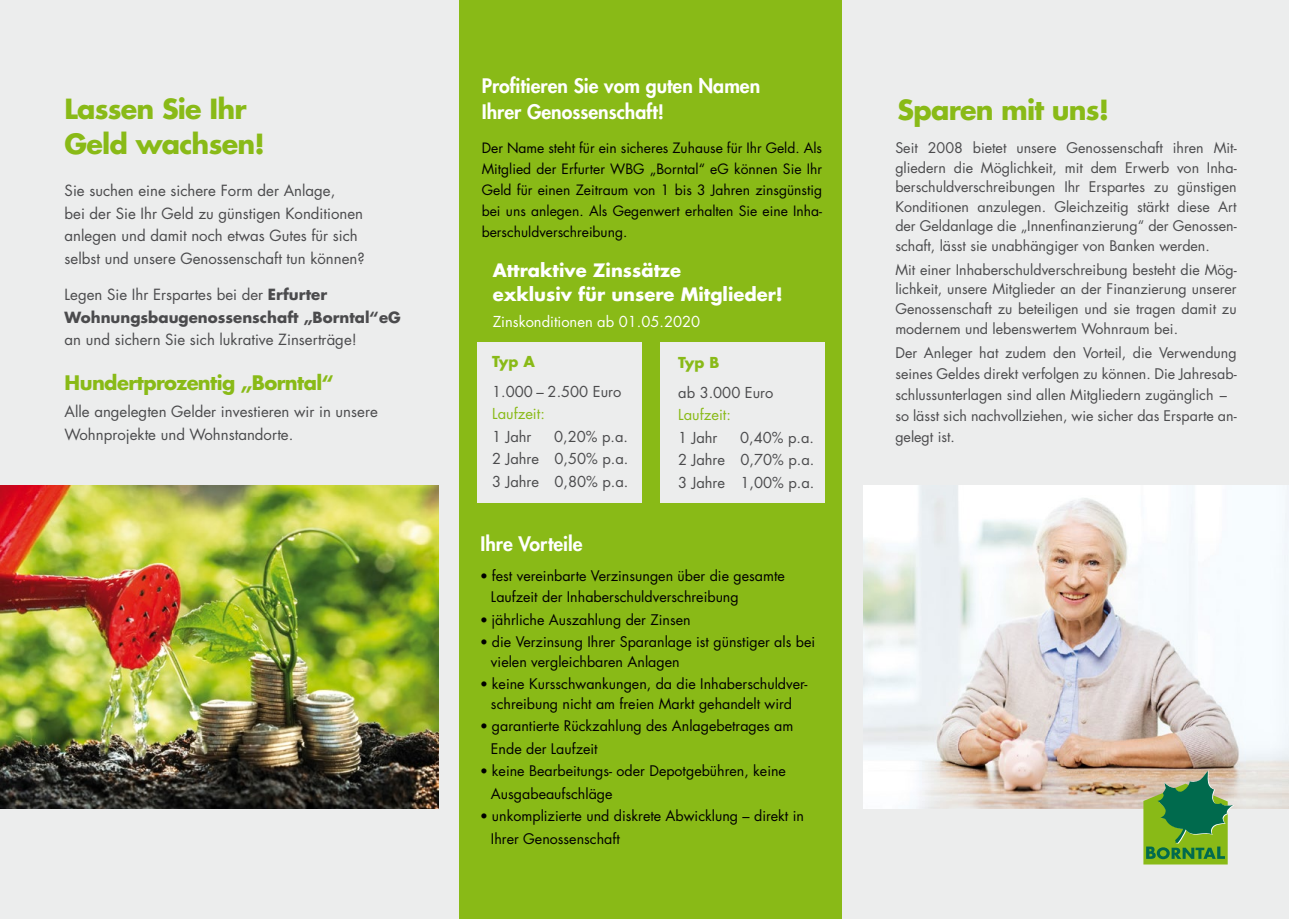
<style>
.page{position:relative;width:1289px;height:919px;background:#fff}
.page>*{position:absolute;margin:0;border:0;box-sizing:border-box;transform-origin:0 0}
.t1{font:700 27px/34.5px "Futura Std";letter-spacing:-.03em;color:#89ba17}
.t2{font:800 19.5px/25.5px "Futura Std";color:#fff}
.t3{font:700 19.5px "Futura Std";letter-spacing:-.03em;color:#89ba17}
.t4{font:700 18px/24px "Futura";color:#fff}
.t5{font:15px/22.5px "Futura Std";color:#4b4b4d}
.t6{font:15px/22.5px "Futura";color:#4b4b4d}
.t7{font:700 15px "Futura Std";color:#4b4b4d}
.t8{font:14.7px/22.5px "Futura";color:#4b4b4d;text-align:justify}
.t9{font:14.7px "Futura";color:#fff}
.t10{font:14.7px "Futura";color:#89ba17}
.t11{font:700 14.7px "Futura";letter-spacing:-.04em;color:#89ba17}
.t12{font:14.25px/19.5px "Futura Std";color:#4b4b4d;text-align:justify}
.t13{font:14.25px/22.5px "Futura Std";color:#000}
.t14{font:13.8px/21px "Futura Std";color:#000;text-align:justify}
.s1{font-family:"Futura Std"}
.s2{font-family:"Futura Std";font-weight:700}
.s3{font-family:"Helvetica Neue";font-weight:100}
</style>
<div class="page">
<div style="left:0;top:0;width:1288px;height:918px;background:#eceded"></div>
<div style="left:459px;top:0;width:383px;height:918px;background:#89ba17"></div>
<div style="left:477px;top:342px;width:165px;height:161px;background:#eceded"></div>
<div style="left:660px;top:342px;width:165px;height:161px;background:#eceded"></div>
<img style="left:863px;top:485px;width:425px;height:323px">
<svg style="left:1143px;top:770px;width:91px;height:94px"></svg>
<img style="left:0;top:485px;width:438px;height:323px">
<h2 class="t2" style="left:482px;top:73px;width:280px">Profitieren Sie vom guten Namen<br>Ihrer Genossenschaft!</h2>
<p class="t14" style="left:482px;top:138px;width:342px">Der Name steht für ein sicheres Zuhause für Ihr Geld. Als Mitglied der Erfurter WBG „Borntal“ eG können Sie Ihr Geld für einen Zeitraum von 1 bis 3 Jahren zinsgünstig bei uns anlegen. Als Gegenwert erhalten Sie eine Inha&shy;berschuldverschreibung.</p>
<h1 class="t1" style="left:65px;top:91px;width:202px">Lassen Sie Ihr<br>Geld wachsen!</h1>
<h1 class="t1" style="left:897px;top:92px;width:213px">Sparen mit uns!</h1>
<p class="t5" style="left:65px;top:180px;width:302px">Sie suchen eine sichere Form der Anlage,<br>bei der Sie Ihr Geld zu günstigen Konditionen anlegen und damit noch etwas Gutes für sich selbst und unsere Genossenschaft tun können?</p>
<p class="t6" style="left:65px;top:283px;width:264px">Legen Sie Ihr Erspartes bei <span class="s1">der</span> <span class="s2">Erfurter</span></p>
<p class="t7" style="left:65px;top:307px;width:338px">Wohnungsbaugenossenschaft „Borntal“eG</p>
<p class="t6" style="left:65px;top:328px;width:294px"><span class="s1">an</span> und sichern Sie sich lukrative Zinserträge!</p>
<h2 class="t3" style="left:65px;top:370px;width:271px">Hundertprozentig „Borntal“</h2>
<p class="t6" style="left:65px;top:400px;width:315px">Alle angelegten Gelder investieren wir in unsere<br>Wohnprojekte und Wohnstandorte.</p>
<p class="t12" style="left:895px;top:139px;width:343px">Seit 2008 bietet unsere Genossenschaft ihren Mit&shy;gliedern die Möglichkeit, mit dem Erwerb von Inha&shy;berschuldverschreibungen Ihr Erspartes zu günstigen Konditionen anzulegen. Gleichzeitig stärkt diese Art der Geldanlage die „Innenfinanzierung“ der Genossen&shy;schaft, lässt sie unabhängiger von Banken werden.</p>
<p class="t12" style="left:895px;top:260px;width:343px">Mit einer Inhaberschuldverschreibung besteht die Mög&shy;lichkeit, unsere Mitglieder an der Finanzierung unserer Genossenschaft zu beteiligen und sie tragen damit zu modernem und lebenswertem Wohnraum bei.</p>
<p class="t12" style="left:895px;top:342px;width:343px;line-height:21px;text-align:left">Der Anleger hat zudem den Vorteil, die Verwendung seines Geldes direkt verfolgen zu können. Die Jahresab&shy;schlussunterlagen sind allen Mitgliedern zugänglich – so lässt sich nachvollziehen, wie sicher das Ersparte an&shy;gelegt ist.</p>
<p class="t4" style="left:492px;top:257px;width:291px">Attraktive Zinssätze<br>exklusiv für unsere Mitglieder!</p>
<p class="t9" style="left:492px;top:312px;width:209px">Zinskonditionen ab 01.05.2020</p>
<p class="t11" style="left:492px;top:351px;width:44px">Typ A</p>
<p class="t8" style="left:492px;top:380px;width:131px">1.000 – 2.500 Euro</p>
<p class="t10" style="left:492px;top:404px;width:54px">Laufzeit:</p>
<p class="t8" style="left:492px;top:425px;width:41px">1 Jahr</p>
<p class="t11" style="left:678px;top:352px;width:43px">Typ B</p>
<p class="t8" style="left:678px;top:381px;width:97px">ab 3.000 Euro</p>
<p class="t10" style="left:678px;top:405px;width:54px">Laufzeit:</p>
<p class="t8" style="left:678px;top:426px;width:41px">1 Jahr</p>
<p class="t8" style="left:492px;top:425px;width:138px;text-indent:62px">0,20% p.a.<br>2 Jahre 0,50% p.a.<br>3 Jahre 0,80% p.a.</p>
<p class="t8" style="left:678px;top:426px;width:138px;text-indent:62px">0,40% p.a.<br>2 Jahre 0,70% p.a.<br>3 Jahre 1,00% p.a.</p>
<h2 class="t2" style="left:480px;top:531px;width:104px">Ihre Vorteile</h2>
<p class="t13" style="left:491px;top:565px;width:295px;line-height:21px;text-indent:-11px"><span class="s3">•</span> fest vereinbarte Verzinsungen über die gesamte<br>Laufzeit der Inhaberschuldverschreibung</p>
<p class="t13" style="left:480px;top:608px;width:212px"><span class="s3">•</span> jährliche Auszahlung der Zinsen</p>
<p class="t13" style="left:491px;top:632px;width:325px;line-height:19.5px;text-indent:-11px"><span class="s3">•</span> die Verzinsung Ihrer Sparanlage ist günstiger als bei vielen vergleichbaren Anlagen</p>
<p class="t13" style="left:480px;top:674px;width:328px;line-height:19.5px;text-align:center"><span class="s3">•</span> keine Kursschwankungen, da die Inhaberschuldver&shy;schreibung nicht am freien Markt gehandelt wird</p>
<p class="t13" style="left:491px;top:714px;width:304px;text-indent:-11px"><span class="s3">•</span> garantierte Rückzahlung des Anlagebetrages am<br>Ende der Laufzeit</p>
<p class="t13" style="left:491px;top:759px;width:296px;text-indent:-11px"><span class="s3">•</span> keine Bearbeitungs- oder Depotgebühren, keine<br>Ausgabeaufschläge</p>
<p class="t13" style="left:491px;top:804px;width:314px;text-indent:-11px"><span class="s3">•</span> unkomplizierte und diskrete Abwicklung – direkt in<br>Ihrer Genossenschaft</p>
</div>
